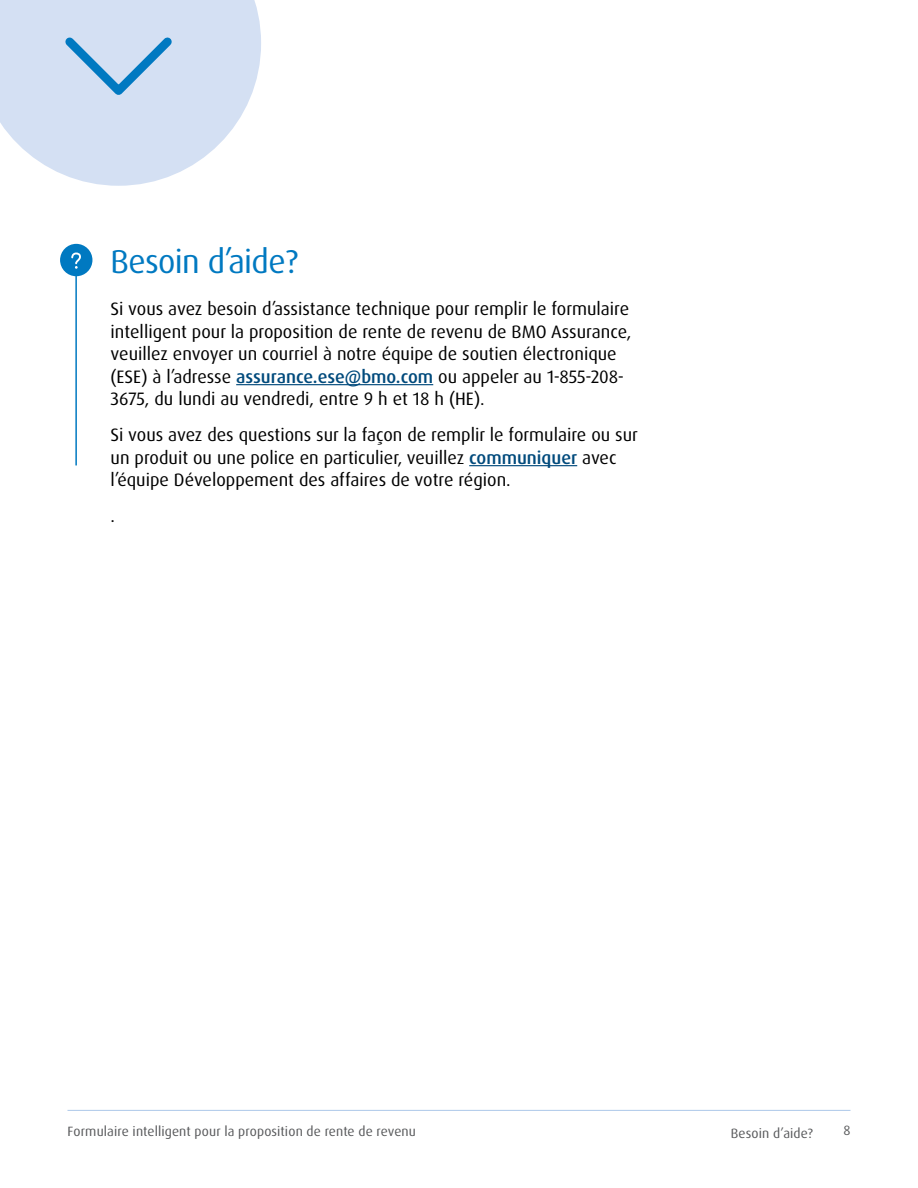
<style>
.page{position:relative;width:918px;height:1188px;background:#fff}
.page>*{position:absolute;margin:0;border:0;box-sizing:border-box;transform-origin:0 0}
.t1{font:33px "Dax Pro";letter-spacing:-.02em;color:#0079c1}
.t2{font:18px/22.5px "Dax Pro";color:#000}
.t3{font:13.5px "Dax Pro";letter-spacing:.01em;color:#58595b}
.s1{font-weight:500;color:#004a7c}
</style>
<div class="page">
<hr style="left:236px;top:384px;width:197px;height:1px;background:#004a7c">
<hr style="left:469px;top:465px;width:108px;height:1px;background:#004a7c">
<svg style="left:60px;top:244px;width:32px;height:32px"></svg>
<hr style="left:75px;top:272px;width:2px;height:193px;background:#0079c1">
<svg style="left:0;top:0;width:261px;height:186px;fill:#d4e0f3"></svg>
<svg style="left:58px;top:30px;width:122px;height:73px;background:#b6d1ec"></svg>
<hr style="left:68px;top:1110px;width:782px;height:1px;background:#adc8e9">
<h1 class="t1" style="left:111px;top:240px;width:189px">Besoin d’aide?</h1>
<p class="t2" style="left:111px;top:298px;width:522px">Si vous avez besoin d’assistance technique pour remplir le formulaire intelligent pour la proposition de rente de revenu de BMO Assurance, veuillez envoyer un courriel à notre équipe de soutien électronique (ESE) à l’adresse <span class="s1">assurance.ese@bmo.com</span> ou appeler au 1-855-208- 3675, du lundi au vendredi, entre 9 h et 18 h (HE).</p>
<p class="t2" style="left:111px;top:424px;width:529px">Si vous avez des questions sur la façon de remplir le formulaire ou sur un produit ou une police en particulier, veuillez <span class="s1">communiquer</span> avec l’équipe Développement des affaires de votre région.</p>
<p class="t2" style="left:111px;top:505px;width:6px">.</p>
<p class="t3" style="left:68px;top:1123px;width:350px">Formulaire intelligent pour la proposition de rente de revenu</p>
<p class="t3" style="left:731px;top:1124px;width:84px">Besoin d’aide?</p>
<p class="t3" style="left:843px;top:1121px;width:9px">8</p>
</div>
